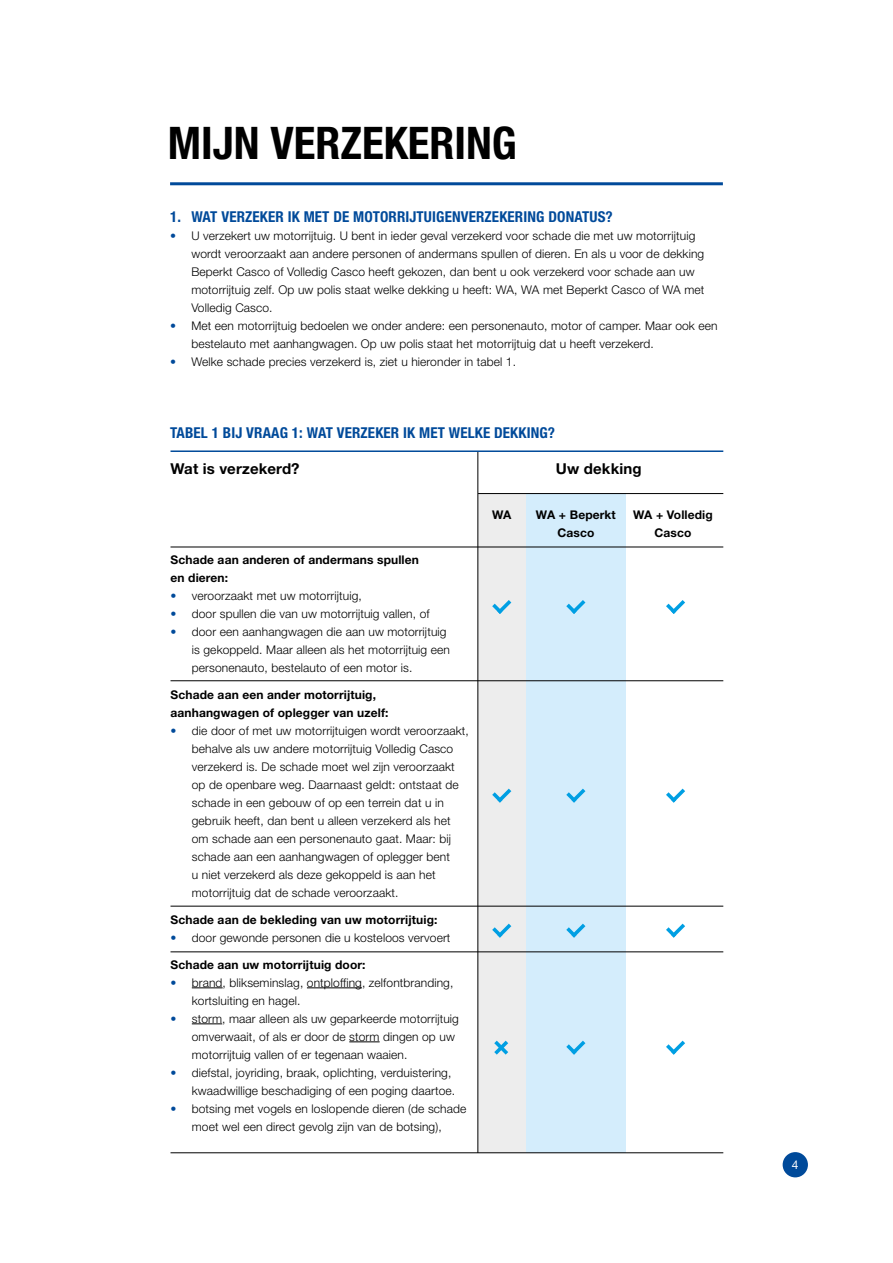
<style>
.page{position:relative;width:893px;height:1263px;background:#fff}
.page>*{position:absolute;margin:0;border:0;box-sizing:border-box;transform-origin:0 0}
.t1{font:700 condensed 45px "Helvetica Neue LT Std";color:#000}
.t2{font:700 condensed 15px "Helvetica Neue LT Std";letter-spacing:.01em;color:#004a9a}
.t3{font:700 15px "Helvetica Neue LT Std";letter-spacing:.01em;color:#000}
.t4{font:300 12px/18px "Helvetica Neue LT Std";letter-spacing:.01em;color:#000}
.t5{font:700 12px/18px "Helvetica Neue LT Std";letter-spacing:.01em;color:#000;text-align:center}
.t6{font:12px "Helvetica Neue LT Std";color:#fff}
.s1{color:#004a9a}
</style>
<div class="page">
<div style="left:783px;top:1152px;width:25px;height:25px;background:#004a9a;border-radius:50%"></div>
<div style="left:526px;top:493px;width:100px;height:660px;background:#d4edfc"></div>
<div style="left:478px;top:493px;width:48px;height:660px;background:#ededed"></div>
<hr style="left:192px;top:987px;width:31px;height:1px;background:#000">
<hr style="left:307px;top:987px;width:55px;height:1px;background:#000">
<hr style="left:192px;top:1023px;width:30px;height:1px;background:#000">
<hr style="left:349px;top:1041px;width:31px;height:1px;background:#000">
<hr style="left:170px;top:182px;width:553px;height:3px;background:#004a9a">
<hr style="left:171px;top:547px;width:552px;height:1px;background:#000">
<hr style="left:171px;top:680px;width:552px;height:1px;background:#000">
<hr style="left:171px;top:906px;width:552px;height:1px;background:#000">
<hr style="left:171px;top:951px;width:552px;height:1px;background:#000">
<hr style="left:171px;top:1152px;width:552px;height:1px;background:#000">
<hr style="left:478px;top:493px;width:245px;height:1px;background:#000">
<svg style="left:492px;top:600px;width:19px;height:14px"></svg>
<svg style="left:566px;top:600px;width:19px;height:14px"></svg>
<svg style="left:666px;top:600px;width:19px;height:14px"></svg>
<svg style="left:492px;top:789px;width:19px;height:14px"></svg>
<svg style="left:566px;top:789px;width:19px;height:14px"></svg>
<svg style="left:666px;top:789px;width:19px;height:14px"></svg>
<svg style="left:492px;top:924px;width:19px;height:14px"></svg>
<svg style="left:566px;top:924px;width:19px;height:14px"></svg>
<svg style="left:666px;top:924px;width:19px;height:14px"></svg>
<svg style="left:566px;top:1041px;width:19px;height:14px"></svg>
<svg style="left:666px;top:1041px;width:19px;height:14px"></svg>
<svg style="left:494px;top:1041px;width:14px;height:14px"></svg>
<hr style="left:478px;top:451px;width:1px;height:702px;background:#000">
<hr style="left:171px;top:450px;width:552px;height:2px;background:#004a9a">
<h1 class="t1" style="left:168px;top:115px;width:350px">MIJN VERZEKERING</h1>
<p class="t2" style="left:170px;top:207px;width:444px">1. WAT VERZEKER IK MET DE MOTORRIJTUIGENVERZEKERING DONATUS?</p>
<p class="t4" style="left:191px;top:226px;width:515px;text-indent:-21px"><span class="s1">•</span> U verzekert uw motorrijtuig. U bent in ieder geval verzekerd voor schade die met uw motorrijtuig wordt veroorzaakt aan andere personen of andermans spullen of dieren. En als u voor de dekking Beperkt Casco of Volledig Casco heeft gekozen, dan bent u ook verzekerd voor schade aan uw motorrijtuig zelf. Op uw polis staat welke dekking u heeft: WA, WA met Beperkt Casco of WA met Volledig Casco.</p>
<p class="t4" style="left:191px;top:316px;width:528px;text-indent:-21px"><span class="s1">•</span> Met een motorrijtuig bedoelen we onder andere: een personenauto, motor of camper. Maar ook een bestelauto met aanhangwagen. Op uw polis staat het motorrijtuig dat u heeft verzekerd.</p>
<p class="t4" style="left:170px;top:352px;width:347px"><span class="s1">•</span> Welke schade precies verzekerd is, ziet u hieronder in tabel 1.</p>
<p class="t2" style="left:170px;top:423px;width:387px">TABEL 1 BIJ VRAAG 1: WAT VERZEKER IK MET WELKE DEKKING?</p>
<p class="t3" style="left:171px;top:459px;width:131px">Wat is verzekerd?</p>
<p class="t3" style="left:556px;top:459px;width:87px">Uw dekking</p>
<p class="t5" style="left:492px;top:505px;width:21px">WA</p>
<p class="t5" style="left:536px;top:505px;width:81px">WA + Beperkt<br>Casco</p>
<p class="t5" style="left:633px;top:505px;width:81px">WA + Volledig<br>Casco</p>
<p class="t5" style="left:171px;top:550px;width:250px;text-align:left">Schade aan anderen of andermans spullen en dieren:</p>
<p class="t4" style="left:171px;top:586px;width:193px"><span class="s1">•</span> veroorzaakt met uw motorrijtuig,</p>
<p class="t4" style="left:171px;top:604px;width:261px"><span class="s1">•</span> door spullen die van uw motorrijtuig vallen, of</p>
<p class="t4" style="left:192px;top:622px;width:260px;text-indent:-21px"><span class="s1">•</span> door een aanhangwagen die aan uw motorrijtuig is gekoppeld. Maar alleen als het motorrijtuig een personenauto, bestelauto of een motor is.</p>
<p class="t5" style="left:171px;top:685px;width:219px;text-align:left">Schade aan een ander motorrijtuig, aanhangwagen of oplegger van uzelf:</p>
<p class="t4" style="left:192px;top:721px;width:279px;text-indent:-21px"><span class="s1">•</span> die door of met uw motorrijtuigen wordt veroorzaakt, behalve als uw andere motorrijtuig Volledig Casco verzekerd is. De schade moet wel zijn veroorzaakt op de openbare weg. Daarnaast geldt: ontstaat de schade in een gebouw of op een terrein dat u in gebruik heeft, dan bent u alleen verzekerd als het om schade aan een personenauto gaat. Maar: bij schade aan een aanhangwagen of oplegger bent<br>u niet verzekerd als deze gekoppeld is aan het motorrijtuig dat de schade veroorzaakt.</p>
<p class="t5" style="left:171px;top:910px;width:268px">Schade aan de bekleding van uw motorrijtuig:</p>
<p class="t4" style="left:171px;top:928px;width:281px"><span class="s1">•</span> door gewonde personen die u kosteloos vervoert</p>
<p class="t5" style="left:171px;top:955px;width:197px">Schade aan uw motorrijtuig door:</p>
<p class="t4" style="left:192px;top:973px;width:263px;text-indent:-21px"><span class="s1">•</span> brand, blikseminslag, ontploffing, zelfontbranding, kortsluiting en hagel.</p>
<p class="t4" style="left:192px;top:1009px;width:269px;text-indent:-21px"><span class="s1">•</span> storm, maar alleen als uw geparkeerde motorrijtuig omverwaait, of als er door de storm dingen op uw motorrijtuig vallen of er tegenaan waaien.</p>
<p class="t4" style="left:192px;top:1063px;width:265px;text-indent:-21px"><span class="s1">•</span> diefstal, joyriding, braak, oplichting, verduistering, kwaadwillige beschadiging of een poging daartoe.</p>
<p class="t4" style="left:171px;top:1099px;width:297px;text-align:center"><span class="s1">•</span> botsing met vogels en loslopende dieren (de schade moet wel een direct gevolg zijn van de botsing),</p>
<p class="t6" style="left:792px;top:1157px;width:8px">4</p>
</div>
